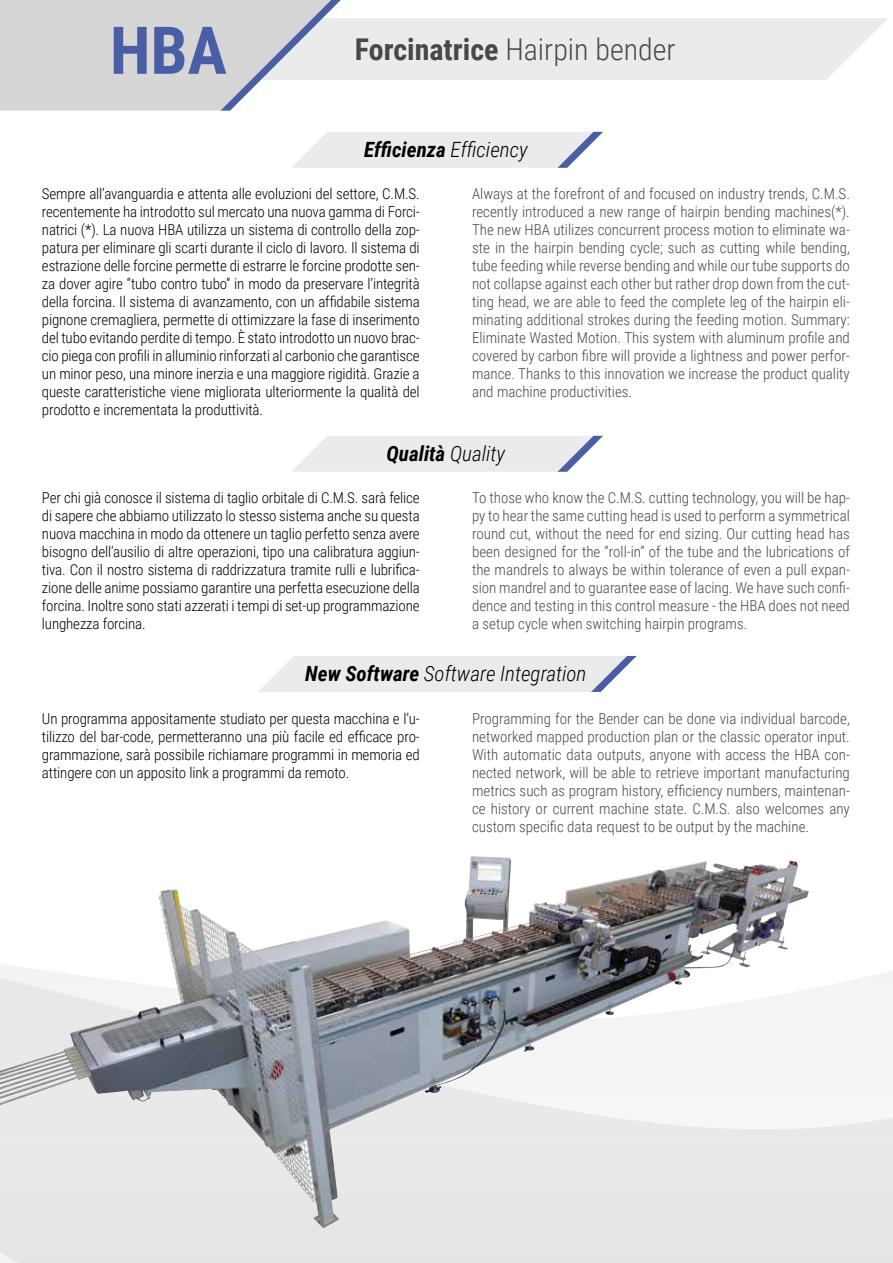
<style>
.page{position:relative;width:893px;height:1263px;background:#fff}
.page>*{position:absolute;margin:0;border:0;box-sizing:border-box;transform-origin:0 0}
.t1{font:700 66px "Roboto Condensed";color:#495ea4}
.t2{font:300 30px "Roboto Condensed";color:#484848}
.t3{font:italic 700 21px "Roboto Condensed";color:#000}
.t4{font:italic 300 21px "Roboto Condensed";color:#000}
.t5{font:300 15px/18px "Roboto Condensed";color:#484848;text-align:justify}
.t6{font:300 15px/18px "Roboto Condensed";letter-spacing:-.01em;color:#000;text-align:justify}
.s1{font-weight:700}
.s2{font-weight:300}
</style>
<div class="page">
<svg style="left:0;top:856px;width:892px;height:407px"></svg>
<img style="left:158px;top:856px;width:313px;height:143px">
<svg style="left:292px;top:132px;width:311px;height:36px;background:#e8e9eb"></svg>
<svg style="left:292px;top:436px;width:311px;height:36px;background:#e8e9eb"></svg>
<svg style="left:258px;top:656px;width:379px;height:36px;background:#e8e9eb"></svg>
<div style="left:0;top:1247px;width:808px;height:16px;background:#e5e5e5"></div>
<svg style="left:0;top:0;width:888px;height:111px"></svg>
<h1 class="t1" style="left:110px;top:4px;width:118px">HBA</h1>
<h2 class="t2" style="left:355px;top:29px;width:322px"><span class="s1">Forcinatrice</span> Hairpin bender</h2>
<h3 class="t3" style="left:364px;top:135px;width:165px">Efficienza <span class="s2">Efficiency</span></h3>
<p class="t6" style="left:42px;top:185px;width:379px">Sempre all’avanguardia e attenta alle evoluzioni del settore, C.M.S. recentemente ha introdotto sul mercato una nuova gamma di Forci&shy;natrici (*). La nuova HBA utilizza un sistema di controllo della zop&shy;patura per eliminare gli scarti durante il ciclo di lavoro. Il sistema di estrazione delle forcine permette di estrarre le forcine prodotte sen&shy;za dover agire “tubo contro tubo” in modo da preservare l’integrità della forcina. Il sistema di avanzamento, con un affidabile sistema pignone cremagliera, permette di ottimizzare la fase di inserimento del tubo evitando perdite di tempo. È stato introdotto un nuovo brac&shy;cio piega con profili in alluminio rinforzati al carbonio che garantisce un minor peso, una minore inerzia e una maggiore rigidità. Grazie a queste caratteristiche viene migliorata ulteriormente la qualità del prodotto e incrementata la produttività.</p>
<p class="t5" style="left:472px;top:185px;width:379px">Always at the forefront of and focused on industry trends, C.M.S. recently introduced a new range of hairpin bending machines(*).<br>The new HBA utilizes concurrent process motion to eliminate wa&shy;ste in the hairpin bending cycle; such as cutting while bending, tube feeding while reverse bending and while our tube supports do not collapse against each other but rather drop down from the cut&shy;ting head, we are able to feed the complete leg of the hairpin eli&shy;minating additional strokes during the feeding motion. Summary:<br>Eliminate Wasted Motion. This system with aluminum profile and covered by carbon fibre will provide a lightness and power perfor&shy;mance. Thanks to this innovation we increase the product quality and machine productivities.</p>
<h3 class="t3" style="left:387px;top:438px;width:120px">Qualità <span class="s2">Quality</span></h3>
<p class="t6" style="left:42px;top:488px;width:379px">Per chi già conosce il sistema di taglio orbitale di C.M.S. sarà felice di sapere che abbiamo utilizzato lo stesso sistema anche su questa nuova macchina in modo da ottenere un taglio perfetto senza avere bisogno dell’ausilio di altre operazioni, tipo una calibratura aggiun&shy;tiva. Con il nostro sistema di raddrizzatura tramite rulli e lubrifica&shy;zione delle anime possiamo garantire una perfetta esecuzione della forcina. Inoltre sono stati azzerati i tempi di set-up programmazione lunghezza forcina.</p>
<p class="t5" style="left:472px;top:488px;width:379px">To those who know the C.M.S. cutting technology, you will be hap&shy;py to hear the same cutting head is used to perform a symmetrical round cut, without the need for end sizing. Our cutting head has been designed for the “roll-in” of the tube and the lubrications of the mandrels to always be within tolerance of even a pull expan&shy;sion mandrel and to guarantee ease of lacing. We have such confi&shy;dence and testing in this control measure - the HBA does not need a setup cycle when switching hairpin programs.</p>
<h3 class="t4" style="left:305px;top:659px;width:283px"><span class="s1">New Software</span> Software Integration</h3>
<p class="t6" style="left:42px;top:709px;width:379px">Un programma appositamente studiato per questa macchina e l’u&shy;tilizzo del bar-code, permetteranno una più facile ed efficace pro&shy;grammazione, sarà possibile richiamare programmi in memoria ed attingere con un apposito link a programmi da remoto.</p>
<p class="t5" style="left:472px;top:709px;width:379px">Programming for the Bender can be done via individual barcode, networked mapped production plan or the classic operator input.<br>With automatic data outputs, anyone with access the HBA con&shy;nected network, will be able to retrieve important manufacturing metrics such as program history, efficiency numbers, maintenan&shy;ce history or current machine state. C.M.S. also welcomes any custom specific data request to be output by the machine.</p>
</div>
